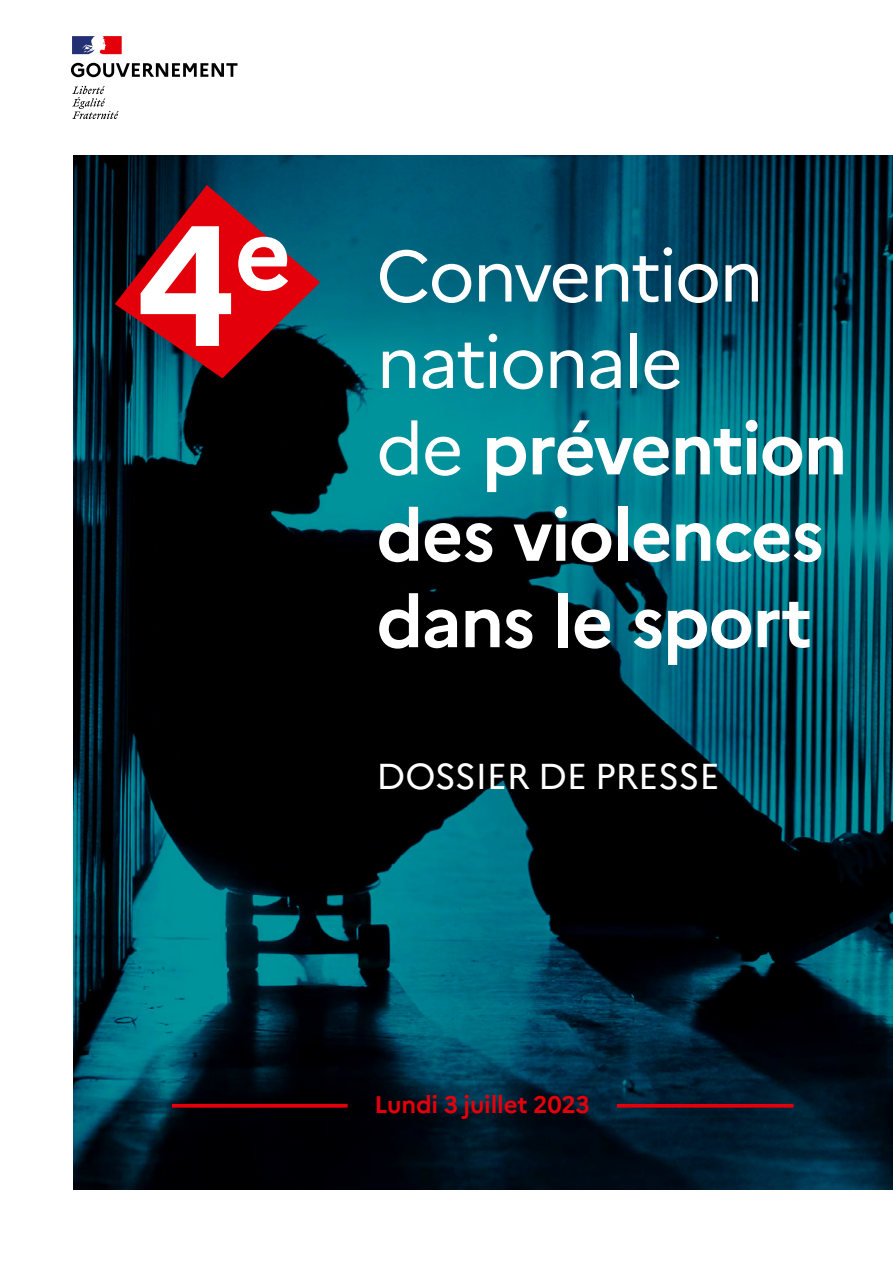
<style>
.page{position:relative;width:893px;height:1263px;background:#fff}
.page>*{position:absolute;margin:0;border:0;box-sizing:border-box;transform-origin:0 0}
.t1{font:700 171px "Marianne";color:#fff}
.t2{font:700 72px/86.4px "Marianne";letter-spacing:-.025em;color:#fff}
.t3{font:36px "Marianne";letter-spacing:-.01em;color:#fff}
.t4{font:700 24px "Marianne";letter-spacing:-.01em;color:#e3000b}
.s1{font-weight:400}
</style>
<div class="page">
<img style="left:73px;top:155px;width:820px;height:1035px">
<svg style="left:115px;top:185px;width:205px;height:193px;background:#721825"></svg>
<svg style="left:172px;top:1104px;width:176px;height:4px"></svg>
<svg style="left:617px;top:1104px;width:176px;height:4px"></svg>
<svg style="left:71px;top:63px;width:167px;height:14px"></svg>
<svg style="left:72px;top:86px;width:47px;height:33px"></svg>
<svg style="left:72px;top:36px;width:50px;height:18px"></svg>
<h1 class="t1" style="left:134px;top:181px;width:159px">4<sup>e</sup></h1>
<p class="t2" style="left:376px;top:233px;width:473px"><span class="s1">Convention nationale<br>de</span> prévention des violences dans le sport</p>
<p class="t3" style="left:376px;top:754px;width:345px">DOSSIER DE PRESSE</p>
<p class="t4" style="left:374px;top:1090px;width:217px">Lundi 3 juillet 2023</p>
</div>
